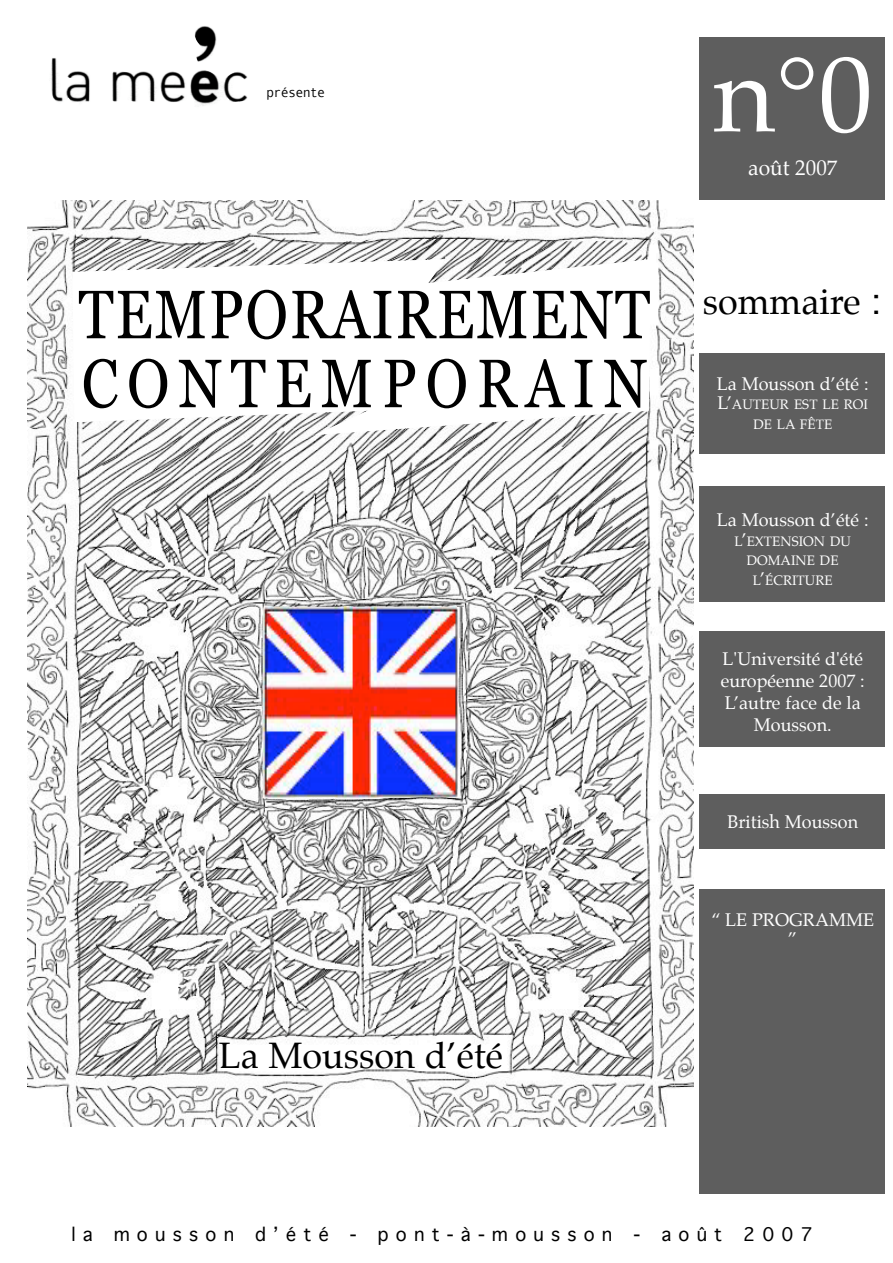
<style>
.page{position:relative;width:893px;height:1263px;background:#fff}
.page>*{position:absolute;margin:0;border:0;box-sizing:border-box;transform-origin:0 0}
.t1{font:108px "Palatino";color:#fff}
.t2{font:68.4px/69px "Georgia";color:#000;scale:.83 1}
.t3{font:36px "Palatino";color:#000}
.t4{font:21px "Palatino";color:#fff}
.t5{font:18px/21.9px "Palatino";color:#fff;text-align:center}
.t6{font:18px "Geneva";letter-spacing:.4em;color:#000}
.t7{font:13.5px/19.5px "Palatino";color:#fff;text-align:center}
.t8{font:13.5px "Andale Mono";letter-spacing:-.06em;color:#000}
.s1{font-family:"Helvetica"}
.s2{font-size:18px}
</style>
<div class="page">
<div style="left:699px;top:37px;width:185px;height:1157px;background:#5e5e5e"></div>
<img style="left:28px;top:201px;width:666px;height:925px">
<div style="left:699px;top:201px;width:186px;height:152px;background:#fff"></div>
<img style="left:196px;top:26px;width:21px;height:36px">
<div style="left:699px;top:454px;width:189px;height:31px;background:#fff"></div>
<div style="left:694px;top:747px;width:192px;height:46px;background:#fff"></div>
<svg style="left:72px;top:259px;width:579px;height:176px"></svg>
<div style="left:696px;top:602px;width:197px;height:29px;background:#fff"></div>
<div style="left:699px;top:849px;width:185px;height:40px;background:#fff"></div>
<img style="left:263px;top:605px;width:195px;height:193px">
<p class="t8" style="left:266px;top:85px;width:61px">présente</p>
<h2 class="t2" style="left:78px;top:280px;width:690px">T E M P O R A I R E M E N T<br>C O N T E M P O R A I N</h2>
<h3 class="t3" style="left:219px;top:1039px;width:286px">La Mousson d’été</h3>
<h1 class="t1" style="left:713px;top:43px;width:162px">n°0</h1>
<p class="t4" style="left:748px;top:158px;width:91px">août 2007</p>
<h3 class="t3" style="left:703px;top:284px;width:179px">sommaire <span class="s1">:</span></h3>
<p class="t5" style="left:717px;top:374px;width:153px">La Mousson d’été :</p>
<p class="t7" style="left:717px;top:396px;width:152px"><span class="s2">L’</span>AUTEUR EST LE ROI<br>DE LA FÊTE</p>
<p class="t5" style="left:717px;top:510px;width:153px">La Mousson d’été :</p>
<p class="t7" style="left:734px;top:532px;width:118px">L<span class="s2">’</span>EXTENSION DU<br>DOMAINE DE<br>L<span class="s2">’</span>ÉCRITURE</p>
<p class="t5" style="left:721px;top:649px;width:145px">L'Université d'été européenne 2007 :<br>L’autre face de la<br>Mousson.</p>
<p class="t5" style="left:727px;top:812px;width:132px">British Mousson</p>
<p class="t5" style="left:711px;top:911px;width:164px;line-height:19.5px">“ LE PROGRAMME ”</p>
<p class="t6" style="left:71px;top:1223px;width:743px">la mousson d’été - pont-à-mousson - août 2007</p>
</div>
